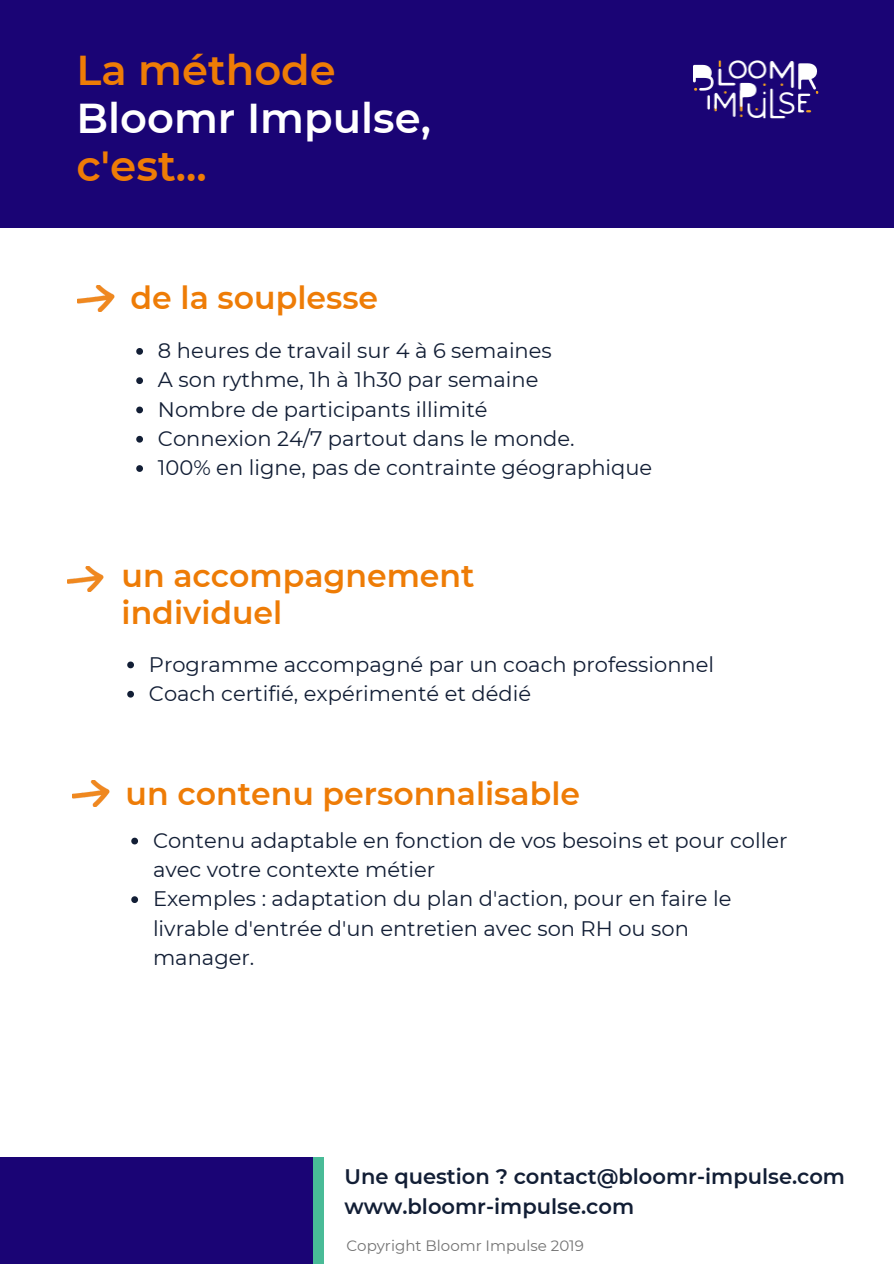
<style>
.page{position:relative;width:894px;height:1264px;background:#fff}
.page>*{position:absolute;margin:0;border:0;box-sizing:border-box;transform-origin:0 0}
.t1{font:600 42px "Montserrat";color:#ee7c06}
.t2{font:600 41.7px "Montserrat";color:#fff}
.t3{font:600 41.7px "Montserrat";color:#ee7c06}
.t4{font:600 31.5px/37.2px "Montserrat";color:#ee7c06}
.t5{font:21px/29.2px "Montserrat";color:#121e35}
.t6{font:600 21px/29.2px "Montserrat";color:#121e35}
.t7{font:15px "Montserrat";color:#737373}
</style>
<div class="page">
<div style="left:0;top:0;width:893px;height:228px;background:#1a0475"></div>
<svg style="left:136px;top:348px;width:7px;height:7px"></svg>
<svg style="left:136px;top:377px;width:7px;height:7px"></svg>
<svg style="left:136px;top:406px;width:7px;height:7px"></svg>
<svg style="left:136px;top:436px;width:7px;height:6px"></svg>
<svg style="left:136px;top:465px;width:7px;height:7px"></svg>
<svg style="left:131px;top:837px;width:7px;height:7px"></svg>
<svg style="left:131px;top:896px;width:7px;height:7px"></svg>
<div style="left:300px;top:1157px;width:24px;height:106px;background:#49bb97"></div>
<div style="left:0;top:1157px;width:312px;height:106px;background:#1a0475"></div>
<img style="left:77px;top:285px;width:37px;height:26px">
<img style="left:72px;top:781px;width:37px;height:25px">
<img style="left:693px;top:60px;width:126px;height:59px">
<svg style="left:127px;top:661px;width:7px;height:7px"></svg>
<svg style="left:127px;top:690px;width:7px;height:7px"></svg>
<img style="left:68px;top:566px;width:36px;height:26px">
<h2 class="t3" style="left:76px;top:44px;width:261px">La méthode</h2>
<h2 class="t2" style="left:76px;top:93px;width:356px">Bloomr Impulse,</h2>
<h1 class="t1" style="left:76px;top:141px;width:132px">c'est...</h1>
<h3 class="t4" style="left:131px;top:279px;width:249px">de la souplesse</h3>
<p class="t5" style="left:158px;top:336px;width:495px">8 heures de travail sur 4 à 6 semaines<br>A son rythme, 1h à 1h30 par semaine<br>Nombre de participants illimité<br>Connexion 24/7 partout dans le monde.<br>100% en ligne, pas de contrainte géographique</p>
<h3 class="t4" style="left:121px;top:557px;width:354px">un accompagnement individuel</h3>
<p class="t5" style="left:149px;top:649px;width:566px">Programme accompagné par un coach professionnel<br>Coach certifié, expérimenté et dédié</p>
<h3 class="t4" style="left:126px;top:775px;width:456px">un contenu personnalisable</h3>
<p class="t5" style="left:153px;top:825px;width:636px">Contenu adaptable en fonction de vos besoins et pour coller avec votre contexte métier<br>Exemples : adaptation du plan d'action, pour en faire le livrable d'entrée d'un entretien avec son RH ou son manager.</p>
<p class="t6" style="left:344px;top:1162px;width:502px">Une question ? contact@bloomr-impulse.com www.bloomr-impulse.com</p>
<p class="t7" style="left:346px;top:1236px;width:239px">Copyright Bloomr Impulse 2019</p>
</div>
